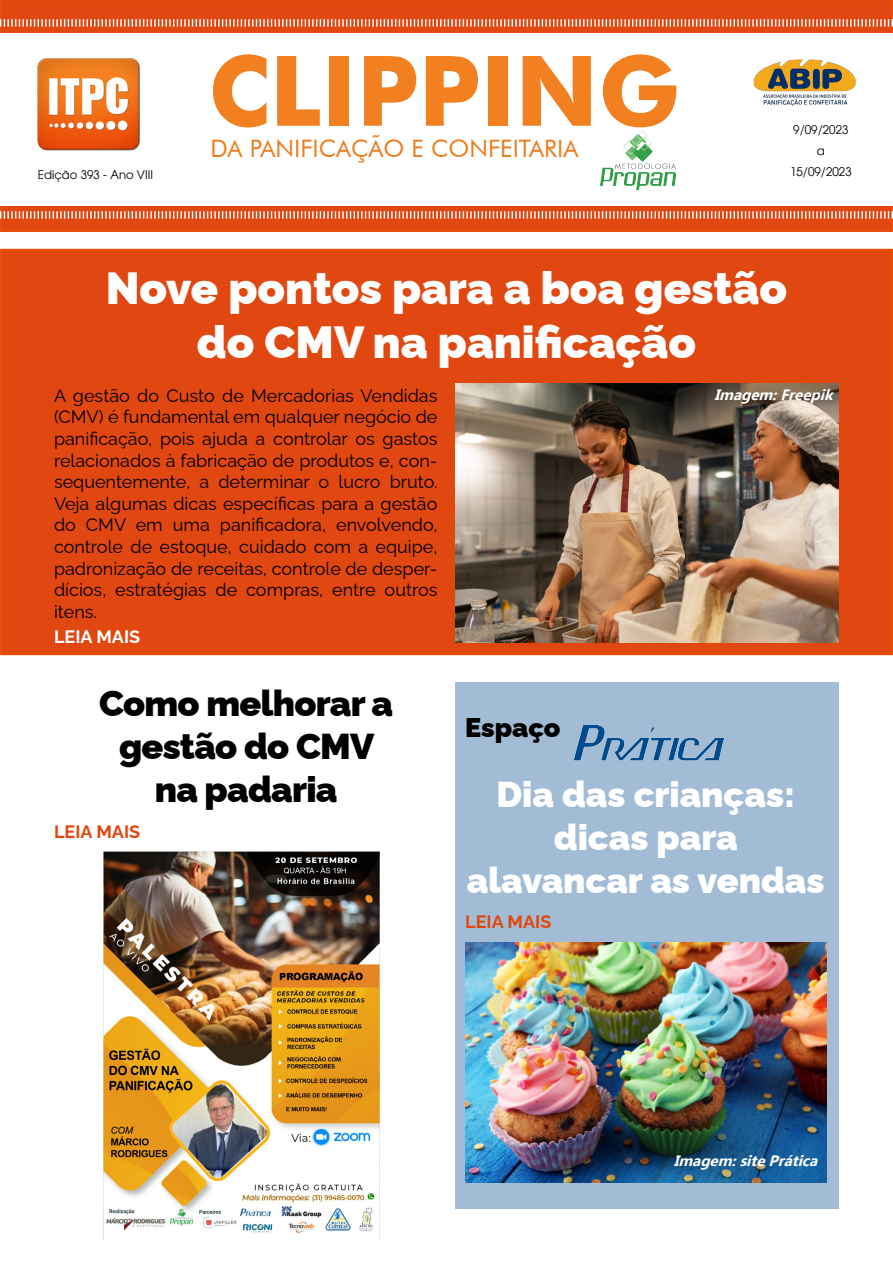
<style>
.page{position:relative;width:893px;height:1263px;background:#fff}
.page>*{position:absolute;margin:0;border:0;box-sizing:border-box;transform-origin:0 0}
.t1{font:700 97.5px "Futura BT";color:#f28020}
.t2{font:900 45px/54px "Raleway";color:#fff;text-align:center}
.t3{font:900 36px/43.2px "Raleway";color:#fff;text-align:center}
.t4{font:900 36px/43.2px "Raleway";letter-spacing:-.02em;color:#000;text-align:center}
.t5{font:900 27px "Raleway";color:#000}
.t6{font:24px "Futura BT";color:#ec7c1f}
.t7{font:18px/21.6px "Raleway";color:#000;text-align:justify}
.t8{font:700 18px "Raleway";color:#e14711}
.t9{font:700 18px "Raleway";color:#fff}
.t10{font:italic 700 15px "Ebrima";color:#fff}
.t11{font:12px/21px "Atilla";color:#000;text-align:center}
</style>
<div class="page">
<div style="left:1px;top:0;width:891px;height:231px;background:#e14711"></div>
<div style="left:0;top:0;width:893px;height:232px;border:2px solid #ed4f09"></div>
<svg style="left:0;top:18px;width:893px;height:202px;background:#fae5dd"></svg>
<img style="left:29px;top:49px;width:118px;height:109px">
<img style="left:738px;top:50px;width:132px;height:66px">
<div style="left:1px;top:249px;width:891px;height:405px;background:#e14711"></div>
<div style="left:0;top:249px;width:893px;height:406px;border:2px solid #ed4f09"></div>
<img style="left:584px;top:128px;width:107px;height:69px">
<div style="left:455px;top:682px;width:384px;height:527px;background:#a1bcd4"></div>
<img style="left:574px;top:725px;width:150px;height:36px">
<img style="left:104px;top:851px;width:275px;height:383px">
<img style="left:465px;top:942px;width:361px;height:240px">
<img style="left:455px;top:383px;width:384px;height:259px">
<p class="t11" style="left:38px;top:163px;width:117px">Edição 393 - Ano VIII</p>
<h1 class="t1" style="left:208px;top:32px;width:473px">CLIPPING</h1>
<h3 class="t6" style="left:211px;top:134px;width:369px">DA PANIFICAÇÃO E CONFEITARIA</h3>
<p class="t11" style="left:790px;top:119px;width:63px">9/09/2023 a<br>15/09/2023</p>
<h2 class="t2" style="left:106px;top:256px;width:683px">Nove pontos para a boa gestão do CMV na panificação</h2>
<p class="t7" style="left:54px;top:383px;width:385px">A gestão do Custo de Mercadorias Vendidas (CMV) é fundamental em qualquer negócio de panificação, pois ajuda a controlar os gastos relacionados à fabricação de produtos e, con&shy;sequentemente, a determinar o lucro bruto.<br>Veja algumas dicas específicas para a gestão do CMV em uma panificadora, envolvendo, controle de estoque, cuidado com a equipe, padronização de receitas, controle de desper&shy;dícios, estratégias de compras, entre outros itens.</p>
<p class="t9" style="left:54px;top:622px;width:88px">LEIA MAIS</p>
<p class="t10" style="left:714px;top:383px;width:126px">Imagem:Freepik</p>
<h3 class="t4" style="left:99px;top:678px;width:296px">Como melhorar a gestão do CMV na padaria</h3>
<p class="t8" style="left:54px;top:818px;width:88px">LEIA MAIS</p>
<h3 class="t5" style="left:465px;top:706px;width:97px">Espaço</h3>
<h3 class="t3" style="left:467px;top:768px;width:359px">Dia das crianças: dicas para alavancar as vendas</h3>
<p class="t8" style="left:465px;top:908px;width:88px">LEIA MAIS</p>
<p class="t10" style="left:674px;top:1149px;width:151px">Imagem:sitePrática</p>
</div>
